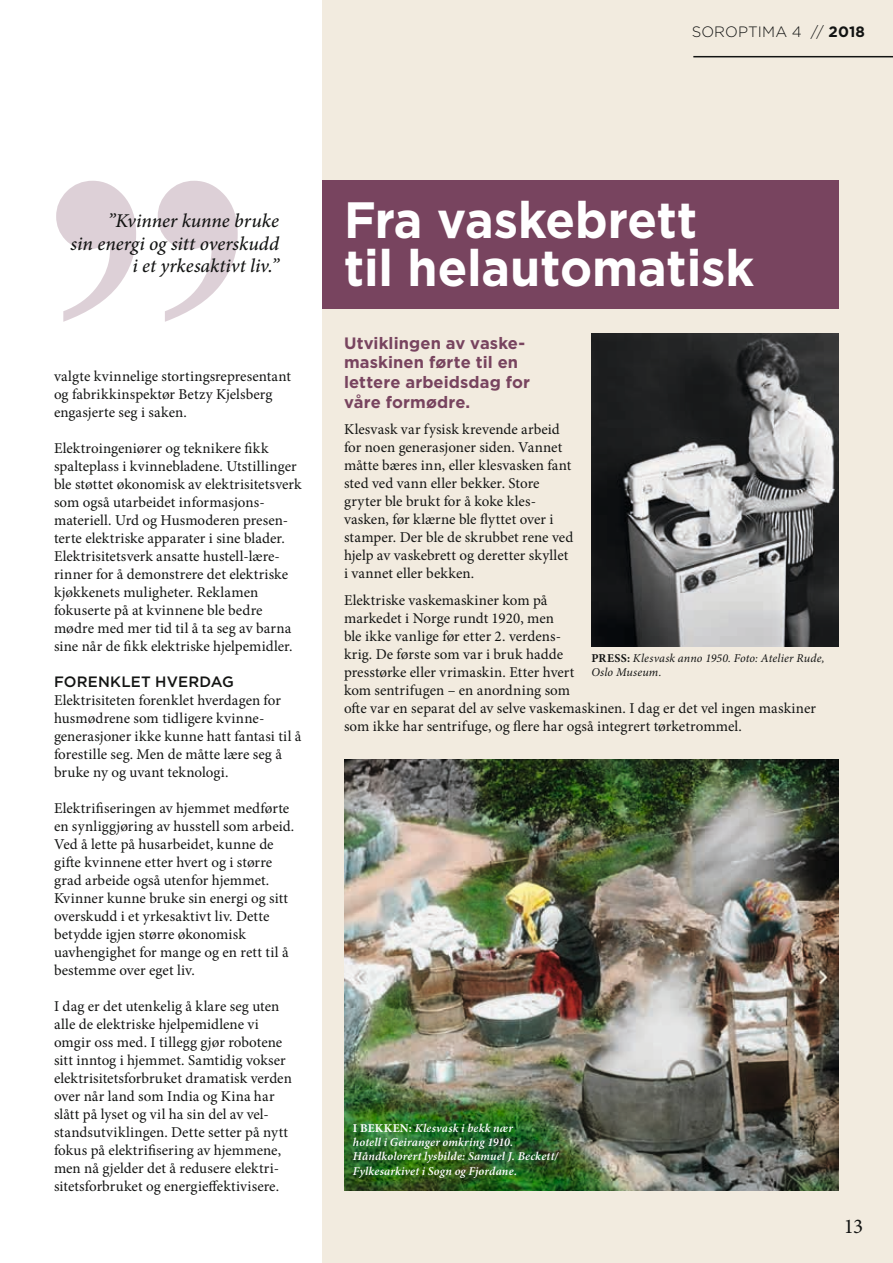
<style>
.page{position:relative;width:893px;height:1263px;background:#fff}
.page>*{position:absolute;margin:0;border:0;box-sizing:border-box;transform-origin:0 0}
.t1{font:700 51px/48px "Gotham";letter-spacing:-.005em;color:#fff;scale:.95 1}
.t2{font:21px "Minion Pro";color:#131413}
.t3{font:italic 500 19.5px/22.5px "Minion Pro";color:#131413;text-align:right}
.t4{font:700 16.5px/19.8px "Gotham";letter-spacing:.005em;color:#78445f}
.t5{font:15px/18px "Minion Pro";letter-spacing:.005em;color:#131413}
.t6{font:300 15px "Gotham";letter-spacing:.005em;color:#131413}
.t7{font:500 15px "Gotham";color:#131413}
.t8{font:italic 600 12px/14.2px "Minion Pro";letter-spacing:.015em;color:#fff}
.t9{font:italic 12px/14.2px "Minion Pro";letter-spacing:.01em;color:#131413}
.s1{font-weight:700}
.s2{font-weight:700;font-style:normal}
</style>
<div class="page">
<div style="left:323px;top:0;width:570px;height:1263px;background:#f2ebdf"></div>
<div style="left:323px;top:181px;width:516px;height:128px;background:#78445f"></div>
<img style="left:344px;top:759px;width:495px;height:432px">
<img style="left:591px;top:333px;width:248px;height:313px">
<hr style="left:693px;top:56px;width:200px;height:1px;background:#131413">
<svg style="left:56px;top:181px;width:182px;height:141px"></svg>
<p class="t6" style="left:692px;top:24px;width:175px">SOROPTIMA 4 // <span class="s1">2018</span></p>
<h3 class="t3" style="left:71px;top:210px;width:210px">”Kvinner kunne bruke<br>sin energi og sitt overskudd i et yrkesaktivt liv.”</h3>
<p class="t5" style="left:54px;top:367px;width:239px">valgte kvinnelige stortingsrepresentant og fabrikkinspektør Betzy Kjelsberg engasjerte seg i saken.</p>
<p class="t5" style="left:54px;top:439px;width:249px">Elektroingeniører og teknikere fikk spalteplass i kvinnebladene. Utstillinger ble støttet økonomisk av elektrisitetsverk som også utarbeidet informasjons&shy;materiell. Urd og Husmoderen presen&shy;terte elektriske apparater i sine blader.<br>Elektrisitetsverk ansatte hustell-lære&shy;rinner for å demonstrere det elektriske kjøkkenets muligheter. Reklamen fokuserte på at kvinnene ble bedre mødre med mer tid til å ta seg av barna sine når de fikk elektriske hjelpemidler.</p>
<p class="t7" style="left:54px;top:673px;width:56px">FORENKL</p>
<p class="t7" style="left:131px;top:673px;width:103px">ET HVERDAG</p>
<p class="t5" style="left:54px;top:691px;width:249px">Elektrisiteten forenklet hverdagen for husmødrene som tidligere kvinne&shy;generasjoner ikke kunne hatt fantasi til å forestille seg. Men de måtte lære seg å bruke ny og uvant teknologi.</p>
<p class="t5" style="left:54px;top:799px;width:242px">Elektrifiseringen av hjemmet medførte en synliggjøring av husstell som arbeid.<br>Ved å lette på husarbeidet, kunne de gifte kvinnene etter hvert og i større grad arbeide også utenfor hjemmet.<br>Kvinner kunne bruke sin energi og sitt overskudd i et yrkesaktivt liv. Dette betydde igjen større økonomisk uavhengighet for mange og en rett til å bestemme over eget liv.</p>
<p class="t5" style="left:54px;top:997px;width:239px">I dag er det utenkelig å klare seg uten alle de elektriske hjelpemidlene vi omgir oss med. I tillegg gjør robotene sitt inntog i hjemmet. Samtidig vokser elektrisitetsforbruket dramatisk verden over når land som India og Kina har slått på lyset og vil ha sin del av vel&shy;standsutviklingen. Dette setter på nytt fokus på elektrifisering av hjemmene, men nå gjelder det å redusere elektri&shy;sitetsforbruket og energieffektivisere.</p>
<h1 class="t1" style="left:344px;top:194px;width:433px">Fra vaskebrett til helautomatisk</h1>
<p class="t4" style="left:344px;top:332px;width:188px">Utviklingen av vaske&shy;maskinen førte til en lettere arbeidsdag for våre formødre.</p>
<p class="t5" style="left:344px;top:421px;width:231px">Klesvask var fysisk krevende arbeid for noen generasjoner siden. Vannet måtte bæres inn, eller klesvasken fant sted ved vann eller bekker. Store gryter ble brukt for å koke kles&shy;vasken, før klærne ble flyttet over i stamper. Der ble de skrubbet rene ved hjelp av vaskebrett og deretter skyllet i vannet eller bekken.</p>
<p class="t5" style="left:344px;top:592px;width:473px">Elektriske vaskemaskiner kom på<br>markedet i Norge rundt 1920, men<br>ble ikke vanlige før etter 2. verdens-<br>krig. De første som var i bruk hadde<br>presstørke eller vrimaskin. Etter hvert<br>kom sentrifugen – en anordning som<br>ofte var en separat del av selve vaskemaskinen. I dag er det vel ingen maskiner som ikke har sentrifuge, og flere har også integrert tørketrommel.</p>
<p class="t9" style="left:591px;top:650px;width:235px"><span class="s2">PRESS:</span> Klesvask anno 1950. Foto: Atelier Rude,<br>Oslo Museum.</p>
<p class="t8" style="left:353px;top:1121px;width:207px"><span class="s2">I BEKKEN:</span> Klesvask i bekk nær<br>hotell i Geiranger omkring 1910.<br>Håndkolorert lysbilde: Samuel J. Beckett/ Fylkesarkivet i Sogn og Fjordane.</p>
<h2 class="t2" style="left:844px;top:1212px;width:21px">13</h2>
</div>
